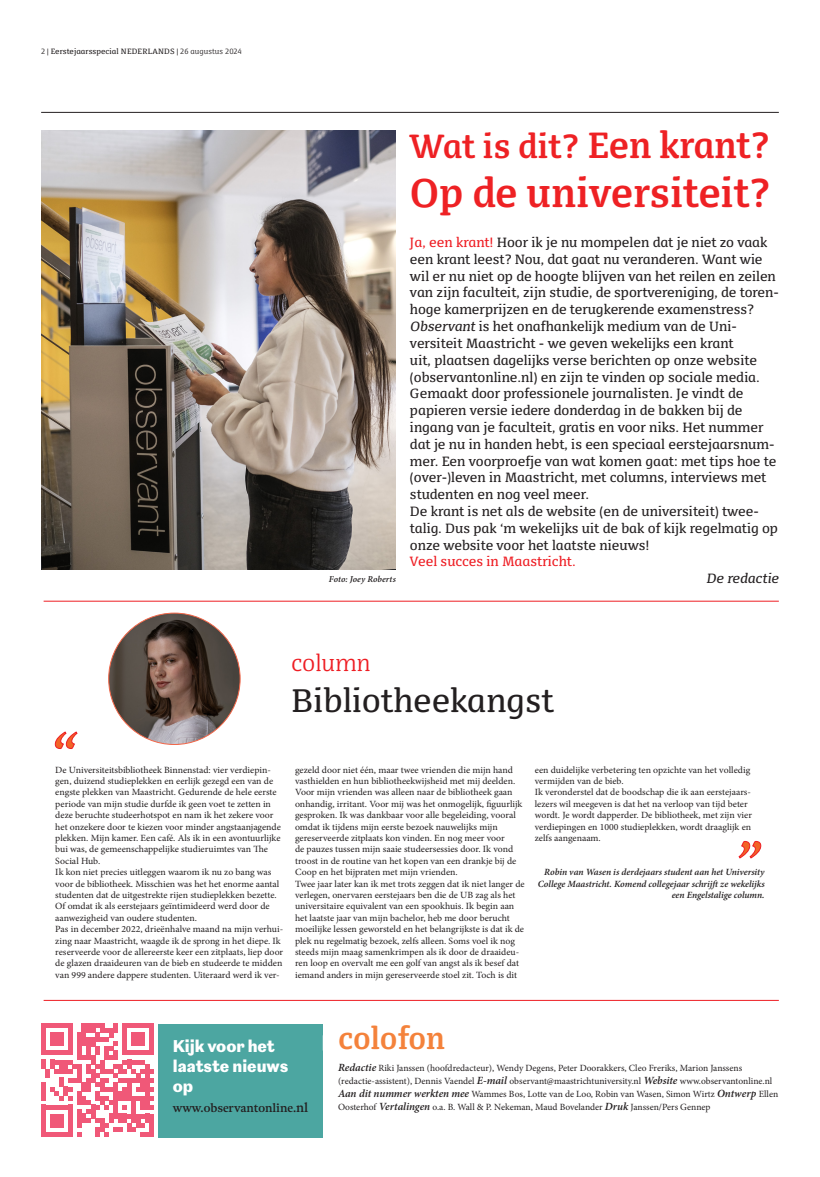
<style>
.page{position:relative;width:820px;height:1177px;background:#fff}
.page>*{position:absolute;margin:0;border:0;box-sizing:border-box;transform-origin:0 0}
.chapeauBoven{font:700 42px "FP Dancer Serif";color:#ee2124;scale:.94 1}
.chapeauBoven-2{font:700 35px "FP Dancer Serif";color:#ee2124;scale:.94 1}
.Paragraph_style_phra{font:34px "FP Dancer Serif";color:#231f20}
.chapeauBoven-3{font:700 32px "FP Dancer Serif";letter-spacing:-.005em;color:#f4823b;scale:.94 1}
.Paragraph_style_phra-2{font:300 24px "FP Dancer Serif";color:#ee1d23}
.Paragraph_style{font:700 17px/20.4px "New Reason";color:#fff;scale:.96 1}
.chapeauBoven-4{font:14px/16.8px "FP Dancer Serif";color:#231f20}
.chapeauBoven-5{font:14px "FP Dancer Serif";color:#ee1d23}
.chapeauBoven-6{font:italic 14px "FP Dancer Serif";letter-spacing:-.005em;color:#231f20}
.t1{font:600 12px "Meno Text";color:#231f20}
.brood{font:9.5px/11.4px "Minion Pro";color:#231f20}
.auteurPiep{font:italic 600 9.5px/11.4px "Minion Pro";letter-spacing:-.005em;color:#231f20;text-align:right}
.brood-2{font:italic 600 9px "Minion Pro";letter-spacing:.01em;color:#231f20}
.t2{font:8px "FP Dancer Serif";letter-spacing:.01em;color:#231f20}
.s1{font-weight:300}
.s2{font-size:38px}
.s3{color:#ee1d23}
.s4{font-style:italic}
.s5{font-size:13px}
.s6{font-weight:600;font-style:italic;font-size:11px}
</style>
<div class="page">
<hr style="left:44px;top:601px;width:734px;height:1px;background:#ee1d23">
<img style="left:109px;top:613px;width:131px;height:131px;border-radius:66px">
<svg style="left:738px;top:840px;width:23px;height:19px"></svg>
<svg style="left:54px;top:731px;width:24px;height:18px"></svg>
<svg style="left:41px;top:1023px;width:113px;height:113px"></svg>
<div style="left:149px;top:1113px;width:5px;height:14px;background:#f05878"></div>
<div style="left:149px;top:1127px;width:5px;height:9px;background:#f05878"></div>
<img style="left:41px;top:130px;width:354px;height:439px">
<hr style="left:44px;top:1000px;width:734px;height:1px;background:#ee1d23">
<div style="left:158px;top:1024px;width:164px;height:113px;background:#4ca6a1"></div>
<svg style="left:322px;top:1034px;width:1px;height:16px"></svg>
<hr style="left:41px;top:112px;width:737px;height:1px;background:#231f20">
<p class="t2" style="left:41px;top:47px;width:202px"><span class="s1">2 |</span> Eerstejaarsspecial NEDERLANDS <span class="s1">| 26 augustus 2024</span></p>
<p class="brood-2" style="left:329px;top:573px;width:68px">Foto: Joey Roberts</p>
<p class="chapeauBoven-2" style="left:410px;top:126px;width:383px">Wat is dit? <span class="s2">Een krant?</span></p>
<p class="chapeauBoven" style="left:410px;top:168px;width:384px">Op de universiteit?</p>
<p class="chapeauBoven-4" style="left:410px;top:234px;width:370px"><span class="s3">Ja, een krant!</span> Hoor ik je nu mompelen dat je niet zo vaak een krant leest? Nou, dat gaat nu veranderen. Want wie wil er nu niet op de hoogte blijven van het reilen en zeilen van zijn faculteit, zijn studie, de sportvereniging, de toren&shy;hoge kamerprijzen en de terugkerende examenstress?</p>
<p class="chapeauBoven-4" style="left:410px;top:318px;width:368px"><span class="s4">Observant</span> is het onafhankelijk medium van de Uni&shy;versiteit Maastricht - we geven wekelijks een krant<br>uit, plaatsen dagelijks verse berichten op onze website (observantonline.nl) en zijn te vinden op sociale media.<br>Gemaakt door professionele journalisten. Je vindt de papieren versie iedere donderdag in de bakken bij de ingang van je faculteit, gratis en voor niks. Het nummer dat je nu in handen hebt, is een speciaal eerstejaarsnum&shy;mer. Een voorproefje van wat komen gaat: met tips hoe te (over-)leven in Maastricht, met columns, interviews met studenten en nog veel meer.</p>
<p class="chapeauBoven-4" style="left:410px;top:502px;width:369px">De krant is net als de website (en de universiteit) twee&shy;talig. Dus pak ‘m wekelijks uit de bak of kijk regelmatig op onze website voor het laatste nieuws!</p>
<p class="chapeauBoven-5" style="left:410px;top:553px;width:167px">Veel succes in Maastricht.</p>
<p class="chapeauBoven-6" style="left:706px;top:570px;width:74px">De redactie</p>
<p class="Paragraph_style_phra-2" style="left:291px;top:649px;width:81px">column</p>
<p class="Paragraph_style_phra" style="left:291px;top:681px;width:264px">Bibliotheekangst</p>
<p class="brood" style="left:55px;top:763px;width:227px">De Universiteitsbibliotheek Binnenstad: vier verdiepin&shy;gen, duizend studieplekken en eerlijk gezegd een van de engste plekken van Maastricht. Gedurende de hele eerste periode van mijn studie durfde ik geen voet te zetten in deze beruchte studeerhotspot en nam ik het zekere voor het onzekere door te kiezen voor minder angstaanjagende plekken. Mijn kamer. Een café. Als ik in een avontuurlijke bui was, de gemeenschappelijke studieruimtes van The Social Hub.</p>
<p class="brood" style="left:55px;top:866px;width:225px">Ik kon niet precies uitleggen waarom ik nu zo bang was voor de bibliotheek. Misschien was het het enorme aantal studenten dat de uitgestrekte rijen studieplekken bezette.<br>Of omdat ik als eerstejaars geïntimideerd werd door de aanwezigheid van oudere studenten.</p>
<p class="brood" style="left:55px;top:923px;width:229px">Pas in december 2022, drieënhalve maand na mijn verhui&shy;zing naar Maastricht, waagde ik de sprong in het diepe. Ik reserveerde voor de allereerste keer een zitplaats, liep door de glazen draaideuren van de bieb en studeerde te midden van 999 andere dappere studenten. Uiteraard werd ik ver-</p>
<p class="brood" style="left:295px;top:763px;width:222px">gezeld door niet één, maar twee vrienden die mijn hand vasthielden en hun bibliotheekwijsheid met mij deelden.</p>
<p class="brood" style="left:295px;top:786px;width:229px">Voor mijn vrienden was alleen naar de bibliotheek gaan onhandig, irritant. Voor mij was het onmogelijk, figuurlijk gesproken. Ik was dankbaar voor alle begeleiding, vooral omdat ik tijdens mijn eerste bezoek nauwelijks mijn gereserveerde zitplaats kon vinden. En nog meer voor<br>de pauzes tussen mijn saaie studeersessies door. Ik vond troost in de routine van het kopen van een drankje bij de Coop en het bijpraten met mijn vrienden.</p>
<p class="brood" style="left:295px;top:877px;width:231px">Twee jaar later kan ik met trots zeggen dat ik niet langer de verlegen, onervaren eerstejaars ben die de UB zag als het universitaire equivalent van een spookhuis. Ik begin aan het laatste jaar van mijn bachelor, heb me door berucht moeilijke lessen geworsteld en het belangrijkste is dat ik de plek nu regelmatig bezoek, zelfs alleen. Soms voel ik nog steeds mijn maag samenkrimpen als ik door de draaideu&shy;ren loop en overvalt me een golf van angst als ik besef dat iemand anders in mijn gereserveerde stoel zit. Toch is dit</p>
<p class="brood" style="left:534px;top:763px;width:217px">een duidelijke verbetering ten opzichte van het volledig vermijden van de bieb.</p>
<p class="brood" style="left:534px;top:786px;width:218px">Ik veronderstel dat de boodschap die ik aan eerstejaars&shy;lezers wil meegeven is dat het na verloop van tijd beter wordt. Je wordt dapperder. De bibliotheek, met zijn vier verdiepingen en 1000 studieplekken, wordt draaglijk en zelfs aangenaam.</p>
<p class="auteurPiep" style="left:537px;top:866px;width:228px">Robin van Wasen is derdejaars student aan het University<br>College Maastricht. Komend collegejaar schrijft ze wekelijks een Engelstalige column.</p>
<p class="Paragraph_style" style="left:173px;top:1036px;width:108px">Kijk voor het</p>
<p class="Paragraph_style" style="left:173px;top:1056px;width:122px">laatste nieuws op</p>
<p class="t1" style="left:173px;top:1100px;width:137px">www.observantonline.<span class="s5">nl</span></p>
<p class="chapeauBoven-3" style="left:338px;top:1019px;width:115px">colofon</p>
<p class="brood" style="left:338px;top:1061px;width:441px;line-height:13px"><span class="s6">Redactie</span> Riki Janssen (hoofdredacteur), Wendy Degens, Peter Doorakkers, Cleo Freriks, Marion Janssens (redactie-assistent), Dennis Vaendel <span class="s6">E-mail</span> observant@maastrichtuniversity.nl <span class="s6">Website</span> www.observantonline.nl <span class="s6">Aan dit nummer werkten mee</span> Wammes Bos, Lotte van de Loo, Robin van Wasen, Simon Wirtz <span class="s6">Ontwerp</span> Ellen Oosterhof <span class="s6">Vertalingen</span> o.a. B. Wall &amp; P. Nekeman, Maud Bovelander <span class="s6">Druk</span> Janssen/Pers Gennep</p>
</div>
